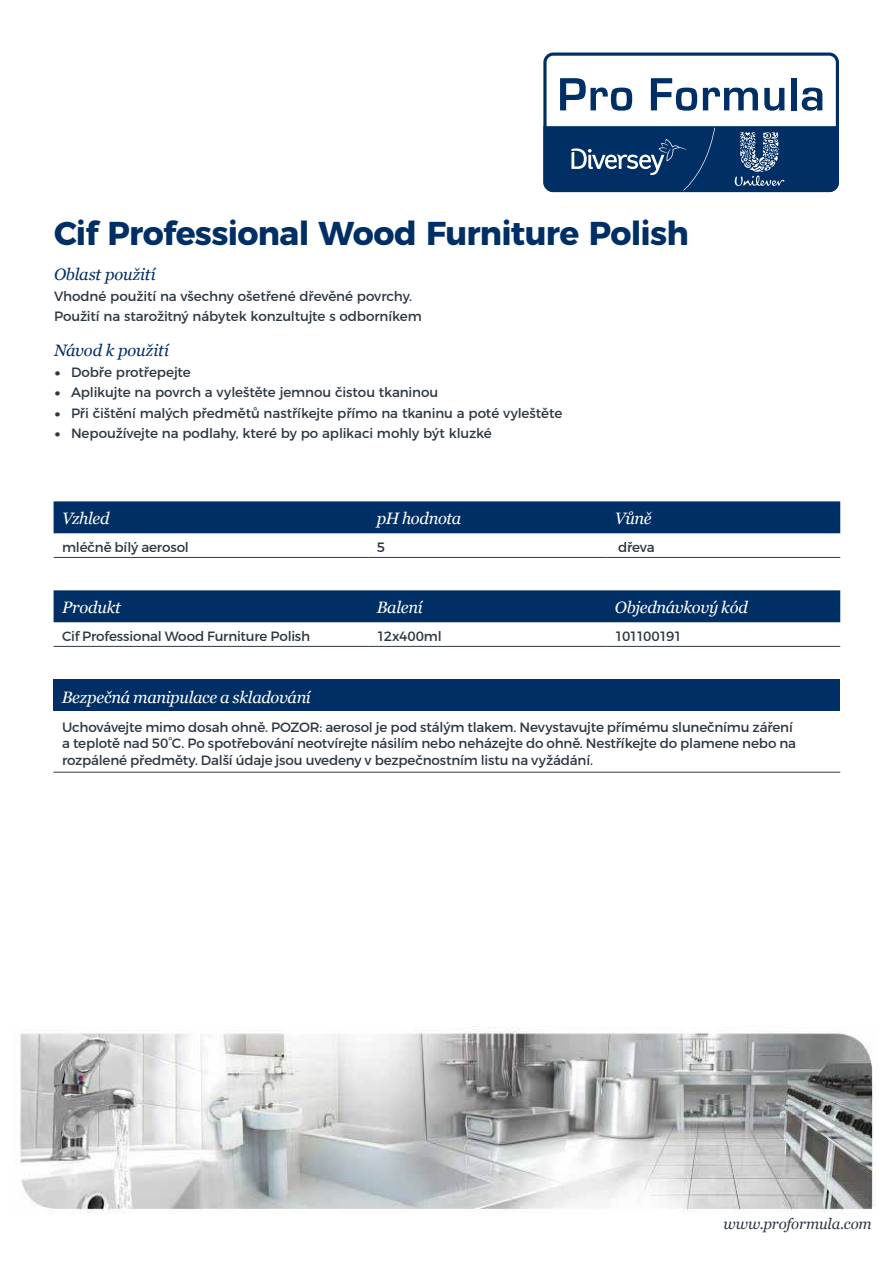
<style>
.page{position:relative;width:893px;height:1263px;background:#fff}
.page>*{position:absolute;margin:0;border:0;box-sizing:border-box;transform-origin:0 0}
.t1{font:700 33px "Montserrat";letter-spacing:-.02em;color:#002f65}
.t2{font:italic 16.5px "Georgia";letter-spacing:-.02em;color:#fff}
.t3{font:italic 16.5px "Georgia";letter-spacing:-.01em;color:#002f65}
.t4{font:italic 15px "Georgia";letter-spacing:-.01em;color:#2e3842}
.t5{font:13.5px/16.5px "Montserrat";letter-spacing:-.01em;color:#2e3842}
.t6{font:13.5px "Montserrat";letter-spacing:-.075em;color:#2e3842}
.s1{font-family:"FS Albert Pro"}
</style>
<div class="page">
<img style="left:20px;top:1027px;width:854px;height:186px">
<svg style="left:543px;top:53px;width:296px;height:139px"></svg>
<div style="left:54px;top:590px;width:786px;height:32px;background:#002f65"></div>
<hr style="left:54px;top:646px;width:314px;height:1px;background:#2e3842">
<hr style="left:368px;top:646px;width:238px;height:1px;background:#2e3842">
<hr style="left:606px;top:646px;width:234px;height:1px;background:#2e3842">
<div style="left:54px;top:501px;width:786px;height:32px;background:#002f65"></div>
<hr style="left:54px;top:557px;width:314px;height:1px;background:#2e3842">
<hr style="left:368px;top:557px;width:238px;height:1px;background:#2e3842">
<hr style="left:606px;top:557px;width:234px;height:1px;background:#2e3842">
<div style="left:54px;top:679px;width:786px;height:32px;background:#002f65"></div>
<hr style="left:54px;top:772px;width:786px;height:1px;background:#2e3842">
<h1 class="t1" style="left:54px;top:206px;width:636px">Cif Professional Wood Furniture Polish</h1>
<p class="t3" style="left:54px;top:263px;width:103px">Oblast použití</p>
<p class="t5" style="left:54px;top:285px;width:369px;line-height:20.4px">Vhodné použití na všechny ošetřené dřevěné povrchy.<br>Použití na starožitný nábytek konzultujte s odborníkem</p>
<p class="t3" style="left:54px;top:339px;width:116px">Návod k použití</p>
<p class="t5" style="left:54px;top:363px;width:138px"><span class="s1">•</span> Dobře protřepejte</p>
<p class="t5" style="left:54px;top:383px;width:386px"><span class="s1">•</span> Aplikujte na povrch a vyleštěte jemnou čistou tkaninou</p>
<p class="t5" style="left:54px;top:403px;width:510px"><span class="s1">•</span> Při čištění malých předmětů nastříkejte přímo na tkaninu a poté vyleštěte</p>
<p class="t5" style="left:54px;top:424px;width:439px"><span class="s1">•</span> Nepoužívejte na podlahy, které by po aplikaci mohly být kluzké</p>
<p class="t2" style="left:62px;top:506px;width:49px">Vzhled</p>
<p class="t2" style="left:377px;top:506px;width:86px">pH hodnota</p>
<p class="t2" style="left:615px;top:506px;width:38px">Vůně</p>
<p class="t5" style="left:62px;top:537px;width:128px">mléčně bílý aerosol</p>
<p class="t5" style="left:377px;top:537px;width:10px">5</p>
<p class="t5" style="left:618px;top:537px;width:38px">dřeva</p>
<p class="t2" style="left:62px;top:595px;width:60px">Produkt</p>
<p class="t2" style="left:377px;top:595px;width:47px">Balení</p>
<p class="t2" style="left:615px;top:595px;width:134px">Objednávkový kód</p>
<p class="t5" style="left:62px;top:626px;width:250px">Cif Professional Wood Furniture Polish</p>
<p class="t5" style="left:377px;top:626px;width:66px">12x400ml</p>
<p class="t6" style="left:615px;top:625px;width:69px">101100191</p>
<p class="t2" style="left:62px;top:685px;width:251px">Bezpečná manipulace a skladování</p>
<p class="t5" style="left:62px;top:718px;width:736px">Uchovávejte mimo dosah ohně. POZOR: aerosol je pod stálým tlakem. Nevystavujte přímému slunečnímu záření a teplotě nad 50°C. Po spotřebování neotvírejte násilím nebo neházejte do ohně. Nestříkejte do plamene nebo na rozpálené předměty. Další údaje jsou uvedeny v bezpečnostním listu na vyžádání.</p>
<p class="t4" style="left:723px;top:1213px;width:150px">www.proformula.com</p>
</div>
